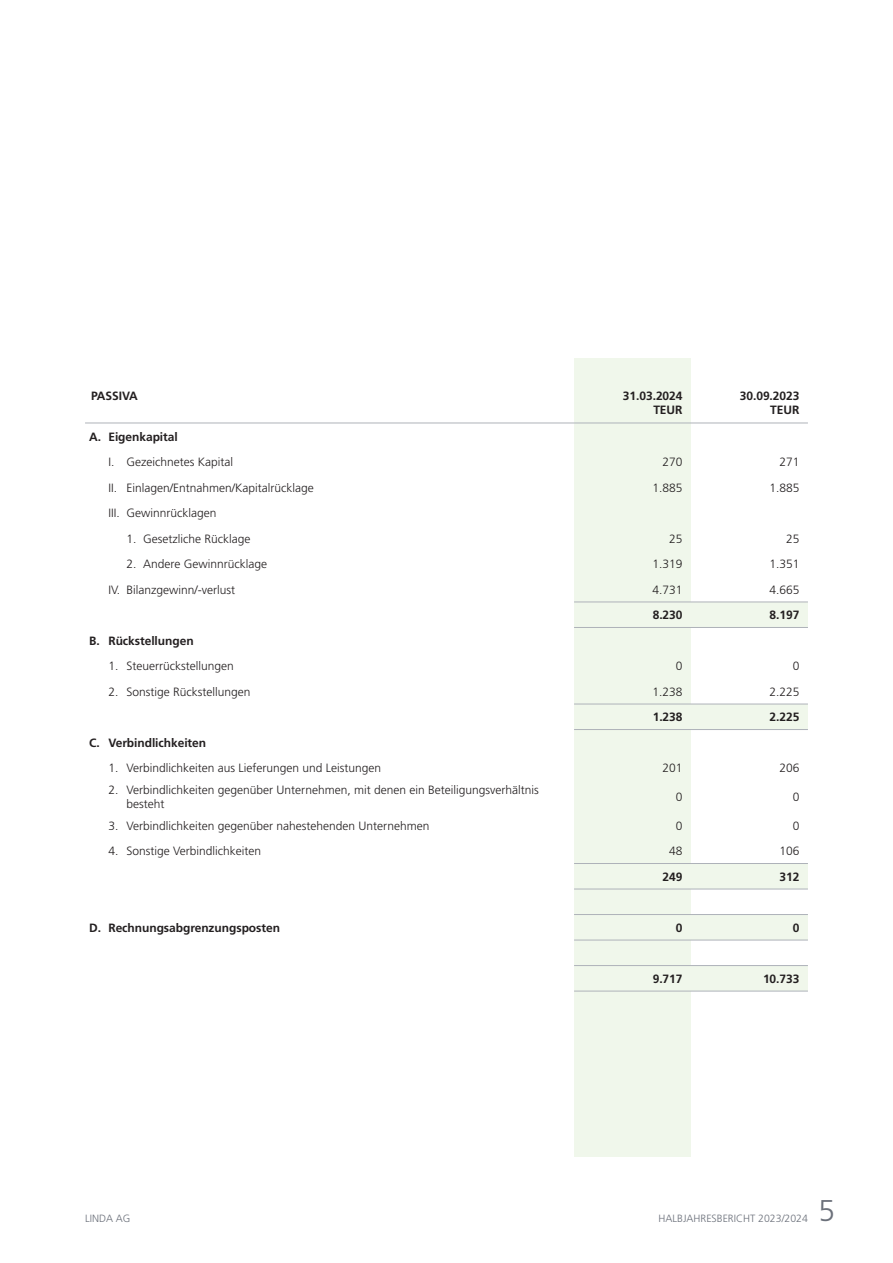
<style>
.page{position:relative;width:893px;height:1263px;background:#fff}
.page>*{position:absolute;margin:0;border:0;box-sizing:border-box;transform-origin:0 0}
.t1{font:300 30px "Frutiger LT Pro";color:#6b707a}
.t2{font:300 12px/14.4px "Frutiger LT Pro";color:#231f20}
.t3{font:700 12px/14.4px "Frutiger LT Pro";letter-spacing:-.005em;color:#231f20;text-align:right}
.t4{font:300 10.5px "Frutiger LT Pro";color:#6b707a}
</style>
<div class="page">
<div style="left:574px;top:358px;width:117px;height:799px;background:#f0f7eb"></div>
<svg style="left:574px;top:603px;width:234px;height:388px"></svg>
<hr style="left:574px;top:889px;width:117px;height:1px;background:#aeb2b9">
<hr style="left:691px;top:889px;width:117px;height:1px;background:#aeb2b9">
<hr style="left:574px;top:914px;width:117px;height:1px;background:#aeb2b9">
<hr style="left:691px;top:914px;width:117px;height:1px;background:#aeb2b9">
<hr style="left:574px;top:940px;width:117px;height:1px;background:#aeb2b9">
<hr style="left:691px;top:940px;width:117px;height:1px;background:#aeb2b9">
<hr style="left:574px;top:965px;width:117px;height:1px;background:#aeb2b9">
<hr style="left:691px;top:965px;width:117px;height:1px;background:#aeb2b9">
<hr style="left:574px;top:991px;width:117px;height:1px;background:#aeb2b9">
<hr style="left:691px;top:991px;width:117px;height:1px;background:#aeb2b9">
<hr style="left:574px;top:602px;width:117px;height:1px;background:#aeb2b9">
<hr style="left:691px;top:602px;width:117px;height:1px;background:#aeb2b9">
<hr style="left:574px;top:627px;width:117px;height:1px;background:#aeb2b9">
<hr style="left:691px;top:627px;width:117px;height:1px;background:#aeb2b9">
<hr style="left:574px;top:704px;width:117px;height:1px;background:#aeb2b9">
<hr style="left:691px;top:704px;width:117px;height:1px;background:#aeb2b9">
<hr style="left:574px;top:729px;width:117px;height:1px;background:#aeb2b9">
<hr style="left:691px;top:729px;width:117px;height:1px;background:#aeb2b9">
<hr style="left:574px;top:863px;width:117px;height:1px;background:#aeb2b9">
<hr style="left:691px;top:863px;width:117px;height:1px;background:#aeb2b9">
<hr style="left:85px;top:423px;width:489px;height:1px;background:#aeb2b9">
<hr style="left:574px;top:423px;width:117px;height:1px;background:#aeb2b9">
<hr style="left:691px;top:423px;width:117px;height:1px;background:#aeb2b9">
<p class="t3" style="left:91px;top:389px;width:48px">PASSIVA</p>
<p class="t3" style="left:623px;top:389px;width:61px">31.03.2024<br>TEUR</p>
<p class="t3" style="left:740px;top:389px;width:61px">30.09.2023<br>TEUR</p>
<p class="t3" style="left:89px;top:429px;width:90px">A. Eigenkapital</p>
<p class="t2" style="left:108px;top:455px;width:126px">I. Gezeichnetes Kapital</p>
<p class="t2" style="left:662px;top:455px;width:22px">270</p>
<p class="t2" style="left:779px;top:455px;width:22px">271</p>
<p class="t2" style="left:108px;top:480px;width:207px">II. Einlagen/Entnahmen/Kapitalrücklage</p>
<p class="t2" style="left:652px;top:480px;width:32px">1.885</p>
<p class="t2" style="left:769px;top:480px;width:32px">1.885</p>
<p class="t2" style="left:108px;top:506px;width:110px">III. Gewinnrücklagen</p>
<p class="t2" style="left:126px;top:531px;width:126px">1. Gesetzliche Rücklage</p>
<p class="t2" style="left:669px;top:531px;width:15px">25</p>
<p class="t2" style="left:786px;top:531px;width:15px">25</p>
<p class="t2" style="left:126px;top:557px;width:142px">2. Andere Gewinnrücklage</p>
<p class="t2" style="left:652px;top:557px;width:32px">1.319</p>
<p class="t2" style="left:769px;top:557px;width:32px">1.351</p>
<p class="t2" style="left:108px;top:582px;width:128px">IV. Bilanzgewinn/-verlust</p>
<p class="t2" style="left:652px;top:582px;width:32px">4.731</p>
<p class="t2" style="left:769px;top:582px;width:32px">4.665</p>
<p class="t3" style="left:653px;top:608px;width:31px">8.230</p>
<p class="t3" style="left:770px;top:608px;width:31px">8.197</p>
<p class="t3" style="left:89px;top:633px;width:106px">B. Rückstellungen</p>
<p class="t2" style="left:108px;top:659px;width:127px">1. Steuerrückstellungen</p>
<p class="t2" style="left:676px;top:659px;width:8px">0</p>
<p class="t2" style="left:793px;top:659px;width:8px">0</p>
<p class="t2" style="left:108px;top:684px;width:144px">2. Sonstige Rückstellungen</p>
<p class="t2" style="left:652px;top:684px;width:32px">1.238</p>
<p class="t2" style="left:769px;top:684px;width:32px">2.225</p>
<p class="t3" style="left:653px;top:710px;width:31px">1.238</p>
<p class="t3" style="left:770px;top:710px;width:31px">2.225</p>
<p class="t3" style="left:89px;top:735px;width:118px">C. Verbindlichkeiten</p>
<p class="t2" style="left:108px;top:761px;width:274px">1. Verbindlichkeiten aus Lieferungen und Leistungen</p>
<p class="t2" style="left:662px;top:761px;width:22px">201</p>
<p class="t2" style="left:779px;top:761px;width:22px">206</p>
<p class="t2" style="left:126px;top:782px;width:414px;text-indent:-18px">2. Verbindlichkeiten gegenüber Unternehmen, mit denen ein Beteiligungsverhältnis besteht</p>
<p class="t2" style="left:676px;top:790px;width:8px">0</p>
<p class="t2" style="left:793px;top:790px;width:8px">0</p>
<p class="t2" style="left:108px;top:818px;width:323px">3. Verbindlichkeiten gegenüber nahestehenden Unternehmen</p>
<p class="t2" style="left:676px;top:818px;width:8px">0</p>
<p class="t2" style="left:793px;top:818px;width:8px">0</p>
<p class="t2" style="left:108px;top:844px;width:154px">4. Sonstige Verbindlichkeiten</p>
<p class="t2" style="left:669px;top:844px;width:15px">48</p>
<p class="t2" style="left:779px;top:844px;width:22px">106</p>
<p class="t3" style="left:663px;top:869px;width:21px">249</p>
<p class="t3" style="left:779px;top:869px;width:21px">312</p>
<p class="t3" style="left:89px;top:920px;width:192px">D. Rechnungsabgrenzungsposten</p>
<p class="t3" style="left:676px;top:920px;width:8px">0</p>
<p class="t3" style="left:793px;top:920px;width:8px">0</p>
<p class="t3" style="left:653px;top:971px;width:31px">9.717</p>
<p class="t3" style="left:763px;top:971px;width:38px">10.733</p>
<p class="t4" style="left:85px;top:1212px;width:47px">LINDA AG</p>
<p class="t4" style="left:658px;top:1212px;width:151px">HALBJAHRESBERICHT 2023/2024</p>
<h1 class="t1" style="left:819px;top:1193px;width:18px">5</h1>
</div>
